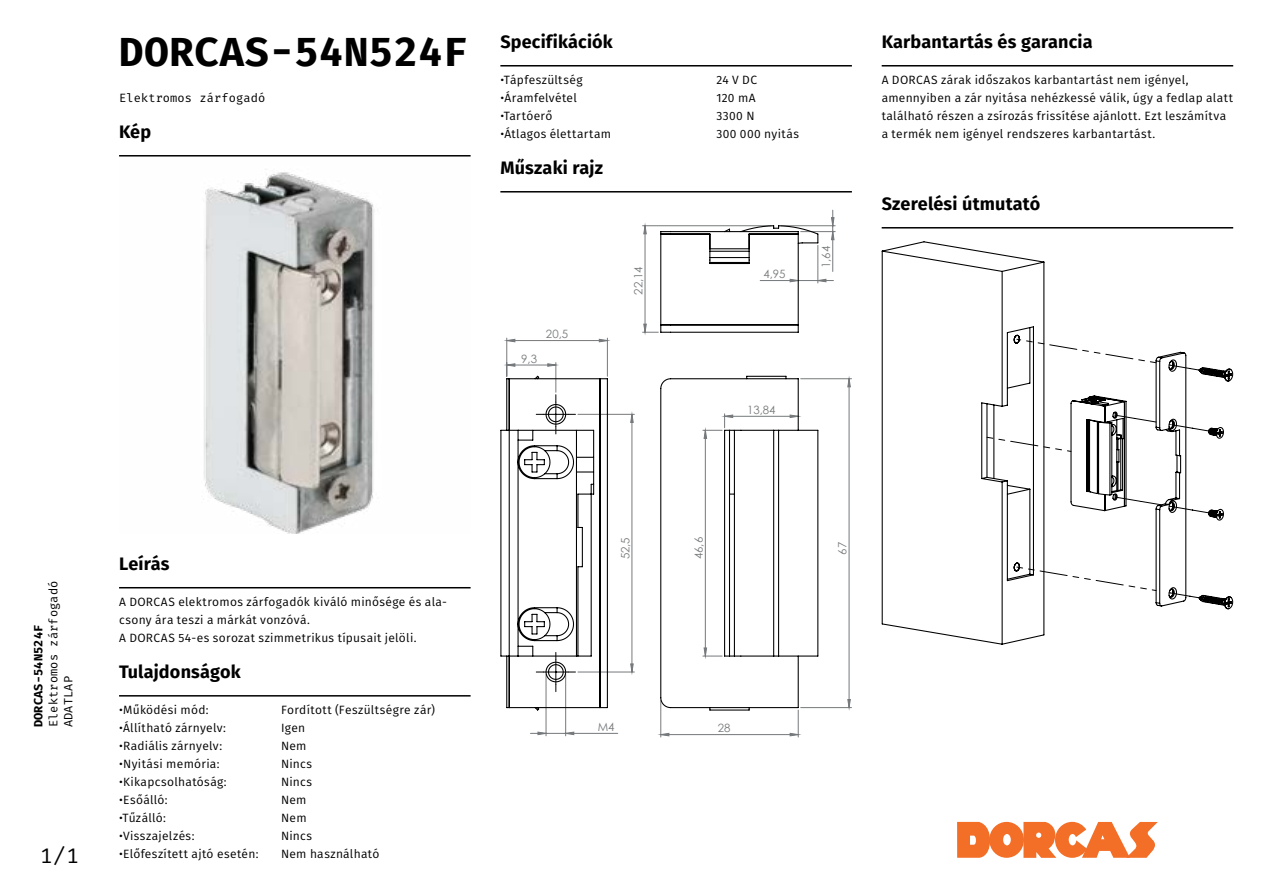
<style>
.page{position:relative;width:1263px;height:893px;background:#fff}
.page>*{position:absolute;margin:0;border:0;box-sizing:border-box;transform-origin:0 0}
.t1{font:700 40.5px "Fira Mono";letter-spacing:.015em;color:#000}
.t2{font:21px "Fira Mono";color:#000}
.t3{font:700 18px "Fira Sans";letter-spacing:.01em;color:#000}
.t4{font:12px/18px "Fira Sans";letter-spacing:.025em;color:#000}
.t5{font:12px/15px "Fira Mono";letter-spacing:.01em;color:#000}
.t6{font:700 12px "Fira Mono";letter-spacing:.01em;color:#000}
.t7{font:11.4px "Century Gothic";color:#76797b}
</style>
<div class="page">
<hr style="left:119px;top:155px;width:352px;height:2px;background:#000">
<hr style="left:500px;top:65px;width:352px;height:2px;background:#000">
<svg style="left:957px;top:822px;width:201px;height:36px"></svg>
<hr style="left:119px;top:587px;width:352px;height:1px;background:#000">
<hr style="left:119px;top:695px;width:352px;height:2px;background:#000">
<img style="left:204px;top:172px;width:171px;height:362px">
<hr style="left:500px;top:191px;width:352px;height:2px;background:#000">
<hr style="left:882px;top:65px;width:351px;height:2px;background:#000">
<hr style="left:882px;top:227px;width:351px;height:2px;background:#000">
<hr style="left:566px;top:733px;width:52px;height:1px;background:#76797b">
<hr style="left:565px;top:674px;width:1px;height:62px;background:#76797b">
<hr style="left:546px;top:674px;width:1px;height:62px;background:#76797b">
<hr style="left:660px;top:700px;width:1px;height:37px;background:#76797b">
<hr style="left:832px;top:232px;width:1px;height:39px;background:#76797b">
<hr style="left:781px;top:225px;width:54px;height:1px;background:#76797b">
<hr style="left:801px;top:231px;width:34px;height:1px;background:#76797b">
<hr style="left:801px;top:707px;width:50px;height:1px;background:#76797b">
<hr style="left:801px;top:378px;width:50px;height:1px;background:#76797b">
<svg style="left:819px;top:279px;width:14px;height:3px"></svg>
<svg style="left:530px;top:732px;width:44px;height:3px"></svg>
<svg style="left:661px;top:711px;width:138px;height:26px"></svg>
<svg style="left:831px;top:210px;width:3px;height:30px"></svg>
<svg style="left:819px;top:379px;width:31px;height:329px"></svg>
<svg style="left:500px;top:225px;width:319px;height:486px"></svg>
<svg style="left:881px;top:241px;width:353px;height:404px"></svg>
<svg style="left:986px;top:436px;width:86px;height:16px"></svg>
<svg style="left:1013px;top:562px;width:144px;height:29px"></svg>
<svg style="left:1169px;top:588px;width:31px;height:11px"></svg>
<svg style="left:1169px;top:360px;width:31px;height:11px"></svg>
<svg style="left:1013px;top:334px;width:144px;height:30px"></svg>
<svg style="left:1112px;top:412px;width:45px;height:11px"></svg>
<svg style="left:1112px;top:494px;width:50px;height:12px"></svg>
<svg style="left:1168px;top:502px;width:43px;height:14px"></svg>
<svg style="left:1168px;top:420px;width:43px;height:14px"></svg>
<h1 class="t1" style="left:119px;top:23px;width:350px">DORCAS-54N524F</h1>
<p class="t5" style="left:119px;top:91px;width:148px">Elektromos zárfogadó</p>
<h3 class="t3" style="left:119px;top:116px;width:34px">Kép</h3>
<h3 class="t3" style="left:500px;top:26px;width:114px">Specifikációk</h3>
<p class="t4" style="left:500px;top:71px;width:84px">•Tápfeszültség</p>
<p class="t4" style="left:716px;top:71px;width:42px">24 V DC</p>
<p class="t4" style="left:500px;top:89px;width:78px">•Áramfelvétel</p>
<p class="t4" style="left:716px;top:89px;width:41px">120 mA</p>
<p class="t4" style="left:500px;top:107px;width:53px">•Tartóerő</p>
<p class="t4" style="left:716px;top:107px;width:40px">3300 N</p>
<p class="t4" style="left:500px;top:125px;width:112px">•Átlagos élettartam</p>
<p class="t4" style="left:716px;top:125px;width:84px">300 000 nyitás</p>
<h3 class="t3" style="left:500px;top:152px;width:104px">Műszaki rajz</h3>
<p class="t7" style="left:521px;top:350px;width:17px">9,3</p>
<p class="t7" style="left:546px;top:326px;width:24px">20,5</p>
<p class="t7" style="left:630px;top:295px;width:30px;rotate:-90deg">22,14</p>
<p class="t7" style="left:763px;top:266px;width:24px">4,95</p>
<p class="t7" style="left:818px;top:268px;width:24px;rotate:-90deg">1,64</p>
<p class="t7" style="left:747px;top:402px;width:30px">13,84</p>
<h3 class="t3" style="left:882px;top:26px;width:213px">Karbantartás és garancia</h3>
<p class="t4" style="left:882px;top:71px;width:353px">A DORCAS zárak időszakos karbantartást nem igényel, amennyiben a zár nyitása nehézkessé válik, úgy a fedlap alatt található részen a zsírozás frissítése ajánlott. Ezt leszámítva a termék nem igényel rendszeres karbantartást.</p>
<h3 class="t3" style="left:882px;top:188px;width:160px">Szerelési útmutató</h3>
<p class="t5" style="left:47px;top:727px;width:148px;rotate:-90deg">Elektromos zárfogadó<br>ADATLAP</p>
<p class="t6" style="left:30px;top:727px;width:104px;rotate:-90deg">DORCAS-54N524F</p>
<h2 class="t2" style="left:40px;top:841px;width:40px">1/1</h2>
<h3 class="t3" style="left:119px;top:548px;width:52px">Leírás</h3>
<p class="t4" style="left:119px;top:593px;width:329px">A DORCAS elektromos zárfogadók kiváló minősége és ala&shy;csony ára teszi a márkát vonzóvá.<br>A DORCAS 54-es sorozat szimmetrikus típusait jelöli.</p>
<h3 class="t3" style="left:119px;top:656px;width:123px">Tulajdonságok</h3>
<p class="t4" style="left:119px;top:701px;width:91px">•Működési mód:</p>
<p class="t4" style="left:281px;top:701px;width:156px">Fordított (Feszültségre zár)</p>
<p class="t4" style="left:119px;top:719px;width:108px">•Állítható zárnyelv:</p>
<p class="t4" style="left:281px;top:719px;width:26px">Igen</p>
<p class="t4" style="left:119px;top:737px;width:105px">•Radiális zárnyelv:</p>
<p class="t4" style="left:281px;top:737px;width:27px">Nem</p>
<p class="t4" style="left:119px;top:755px;width:102px">•Nyitási memória:</p>
<p class="t4" style="left:281px;top:755px;width:33px">Nincs</p>
<p class="t4" style="left:119px;top:773px;width:109px">•Kikapcsolhatóság:</p>
<p class="t4" style="left:281px;top:773px;width:33px">Nincs</p>
<p class="t4" style="left:119px;top:791px;width:50px">•Esőálló:</p>
<p class="t4" style="left:281px;top:791px;width:27px">Nem</p>
<p class="t4" style="left:119px;top:809px;width:48px">•Tűzálló:</p>
<p class="t4" style="left:281px;top:809px;width:27px">Nem</p>
<p class="t4" style="left:119px;top:827px;width:77px">•Visszajelzés:</p>
<p class="t4" style="left:281px;top:827px;width:33px">Nincs</p>
<p class="t4" style="left:119px;top:845px;width:141px">•Előfeszített ajtó esetén:</p>
<p class="t4" style="left:281px;top:845px;width:100px">Nem használható</p>
<p class="t7" style="left:617px;top:559px;width:24px;rotate:-90deg">52,5</p>
<p class="t7" style="left:691px;top:559px;width:24px;rotate:-90deg">46,6</p>
<p class="t7" style="left:834px;top:555px;width:14px;rotate:-90deg">67</p>
<p class="t7" style="left:598px;top:719px;width:18px">M4</p>
<p class="t7" style="left:718px;top:720px;width:14px">28</p>
</div>
